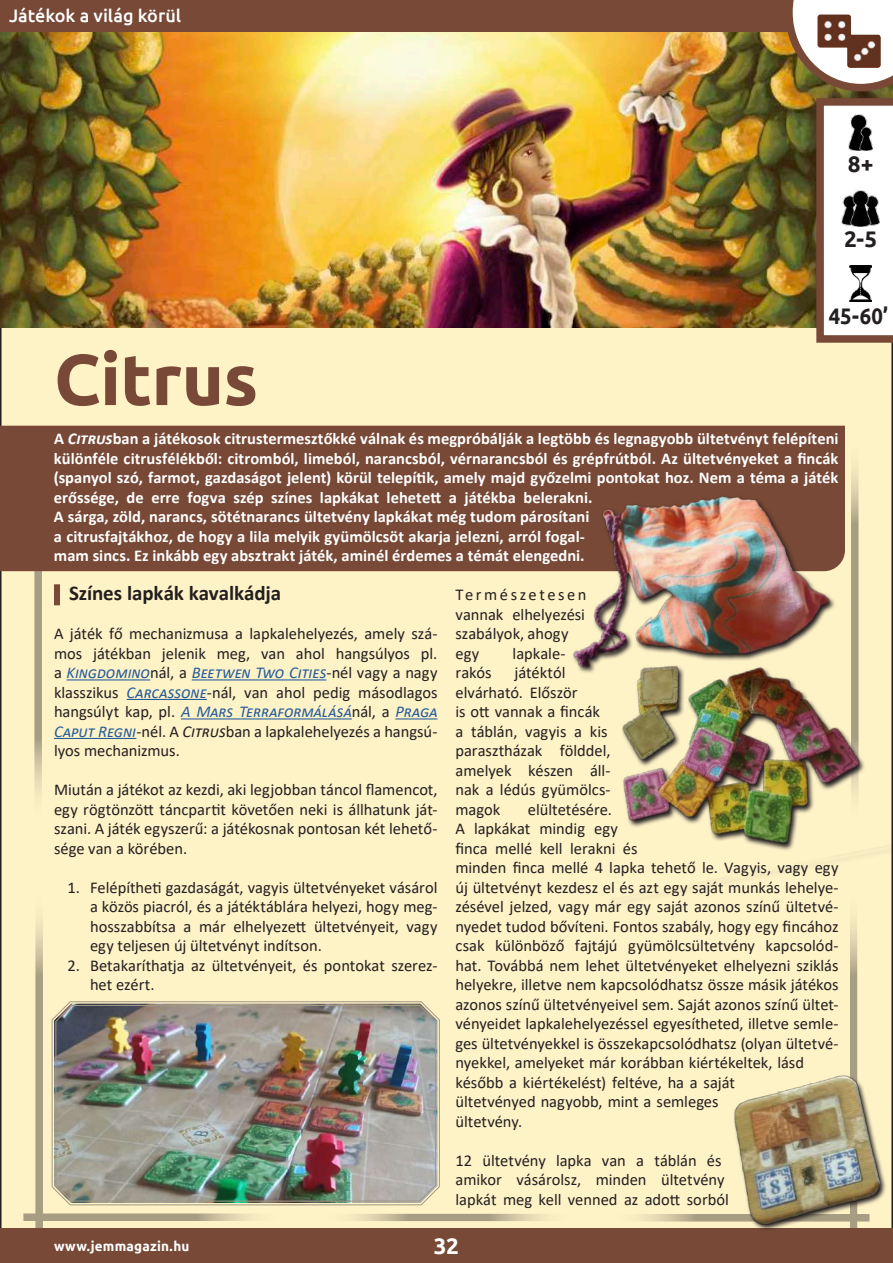
<style>
.page{position:relative;width:893px;height:1263px;background:#fff}
.page>*{position:absolute;margin:0;border:0;box-sizing:border-box;transform-origin:0 0}
.t1{font:700 72px "Ubuntu";letter-spacing:-.01em;color:#774936}
.t2{font:700 22.5px "Ubuntu";color:#231f20;scale:.9 1}
.t3{font:700 22.5px "Ubuntu";color:#231f20}
.t4{font:700 22.5px "Ubuntu";color:#fff}
.t5{font:700 21px "Calibri";letter-spacing:-.005em;color:#231f20}
.t6{font:500 18px "Ubuntu";letter-spacing:-.005em;color:#fff}
.t7{font:16.5px/19.5px "Calibri";letter-spacing:-.005em;color:#231f20}
.t8{font:700 16.5px/19.5px "Calibri";color:#fff}
.t9{font:700 13.5px "Ubuntu";letter-spacing:.015em;color:#fff}
.s1{font-style:italic}
.s2{font-style:italic;color:#265c9c}
</style>
<div class="page">
<div style="left:1px;top:1px;width:891px;height:1261px;background:#fef2c7"></div>
<svg style="left:35px;top:920px;width:8px;height:308px;background:#b4a98d"></svg>
<svg style="left:23px;top:1213px;width:230px;height:8px;background:#b6ac8f"></svg>
<svg style="left:850px;top:920px;width:7px;height:154px"></svg>
<svg style="left:640px;top:1214px;width:93px;height:7px"></svg>
<svg style="left:352px;top:1214px;width:193px;height:7px"></svg>
<svg style="left:34px;top:571px;width:8px;height:224px;background:#b6ac8f"></svg>
<img style="left:0;top:31px;width:893px;height:296px">
<div style="left:0;top:1228px;width:893px;height:35px;background:#774936"></div>
<div style="left:0;top:0;width:893px;height:31px;background:#774936"></div>
<svg style="left:816px;top:98px;width:77px;height:245px;background:#e1d7d3"></svg>
<svg style="left:785px;top:0;width:108px;height:91px;background:#9a8159"></svg>
<img style="left:850px;top:265px;width:22px;height:36px">
<img style="left:842px;top:190px;width:38px;height:36px">
<img style="left:848px;top:115px;width:25px;height:36px">
<div style="left:844px;top:230px;width:33px;height:18px;background:#fff"></div>
<div style="left:848px;top:156px;width:25px;height:18px;background:#fff"></div>
<div style="left:828px;top:306px;width:60px;height:19px;background:#fff"></div>
<svg style="left:802px;top:0;width:91px;height:76px;background:#cdbeb7"></svg>
<div style="left:0;top:426px;width:845px;height:145px;background:#774936"></div>
<div style="left:54px;top:584px;width:6px;height:21px;background:#774936"></div>
<hr style="left:67px;top:679px;width:83px;height:1px;background:#265c9c">
<hr style="left:192px;top:679px;width:134px;height:1px;background:#265c9c">
<hr style="left:127px;top:699px;width:80px;height:1px;background:#265c9c">
<hr style="left:181px;top:718px;width:171px;height:1px;background:#265c9c">
<hr style="left:395px;top:718px;width:42px;height:1px;background:#265c9c">
<hr style="left:54px;top:738px;width:82px;height:1px;background:#265c9c">
<img style="left:533px;top:444px;width:360px;height:457px">
<svg style="left:51px;top:1001px;width:389px;height:205px"></svg>
<img style="left:55px;top:1004px;width:381px;height:198px">
<svg style="left:733px;top:1074px;width:153px;height:156px"></svg>
<img style="left:735px;top:1076px;width:145px;height:148px">
<p class="t6" style="left:9px;top:4px;width:174px">Játékok a világ körül</p>
<h2 class="t3" style="left:848px;top:151px;width:27px">8+</h2>
<h2 class="t3" style="left:844px;top:225px;width:35px">2-5</h2>
<h2 class="t2" style="left:829px;top:302px;width:67px">45-60’</h2>
<h1 class="t1" style="left:54px;top:336px;width:206px">Citrus</h1>
<p class="t8" style="left:54px;top:429px;width:786px">A <span class="s1">Citrus</span>ban a játékosok citrustermesztőkké válnak és megpróbálják a legtöbb és legnagyobb ültetvényt felépíteni különféle citrusfélékből: citromból, limeból, narancsból, vérnarancsból és grépfrútból. Az ültetvényeket a fincák (spanyol szó, farmot, gazdaságot jelent) körül telepítik, amely majd győzelmi pontokat hoz. Nem a téma a játék erőssége, de erre fogva szép színes lapkákat lehetett a játékba belerakni.<br>A sárga, zöld, narancs, sötétnarancs ültetvény lapkákat még tudom párosítani<br>a citrusfajtákhoz, de hogy a lila melyik gyümölcsöt akarja jelezni, arról fogal-<br>mam sincs. Ez inkább egy absztrakt játék, aminél érdemes a témát elengedni.</p>
<p class="t5" style="left:69px;top:578px;width:214px">Színes lapkák kavalkádja</p>
<p class="t7" style="left:54px;top:623px;width:385px;text-align:justify">A játék fő mechanizmusa a lapkalehelyezés, amely szá&shy;mos játékban jelenik meg, van ahol hangsúlyos pl. a <span class="s2">Kingdomino</span>nál, a <span class="s2">Beetwen Two Cities</span>-nél vagy a nagy klasszikus <span class="s2">Carcassone</span>-nál, van ahol pedig másodlagos hangsúlyt kap, pl. <span class="s2">A Mars Terraformálásá</span>nál, a <span class="s2">Praga Caput Regni</span>-nél. A <span class="s1">Citrus</span>ban a lapkalehelyezés a hangsú&shy;lyos mechanizmus.</p>
<p class="t7" style="left:54px;top:779px;width:385px;text-align:justify">Miután a játékot az kezdi, aki legjobban táncol flamencot, egy rögtönzött táncpartit követően neki is állhatunk ját&shy;szani. A játék egyszerű: a játékosnak pontosan két lehető&shy;sége van a körében.</p>
<p class="t7" style="left:90px;top:877px;width:349px;text-align:justify;text-indent:-23px">1. Felépítheti gazdaságát, vagyis ültetvényeket vásárol a közös piacról, és a játéktáblára helyezi, hogy meg&shy;hosszabbítsa a már elhelyezett ültetvényeit, vagy egy teljesen új ültetvényt indítson.</p>
<p class="t7" style="left:90px;top:955px;width:349px;text-indent:-22px">2. Betakaríthatja az ültetvényeit, és pontokat szerez&shy;het ezért.</p>
<p class="t7" style="left:455px;top:584px;width:133px">Természetesen vannak elhelyezési szabályok, ahogy egy</p>
<p class="t7" style="left:513px;top:643px;width:54px">lapkale-</p>
<p class="t7" style="left:455px;top:662px;width:157px;text-indent:59px">játéktól elvárható. Először<br>is ott vannak a fincák a táblán, vagyis a kis parasztházak földdel, amelyek készen áll&shy;nak a lédús gyümölcs&shy;magok</p>
<p class="t7" style="left:455px;top:662px;width:38px">rakós</p>
<p class="t7" style="left:455px;top:799px;width:385px;text-indent:72px">elültetésére.<br>A lapkákat mindig egy<br>finca mellé kell lerakni és<br>minden finca mellé 4 lapka tehető le. Vagyis, vagy egy új ültetvényt kezdesz el és azt egy saját munkás lehelye&shy;zésével jelzed, vagy már egy saját azonos színű ültetvé&shy;nyedet tudod bővíteni. Fontos szabály, hogy egy fincához csak különböző fajtájú gyümölcsültetvény kapcsolód&shy;hat. Továbbá nem lehet ültetvényeket elhelyezni sziklás helyekre, illetve nem kapcsolódhatsz össze másik játékos azonos színű ültetvényeivel sem. Saját azonos színű ültet&shy;vényeidet lapkalehelyezéssel egyesítheted, illetve semle&shy;ges ültetvényekkel is összekapcsolódhatsz (olyan ültetvé&shy;nyekkel, amelyeket már korábban kiértékeltek, lásd később a kiértékelést) feltéve, ha a saját<br>ültetvényed nagyobb, mint a semleges<br>ültetvény.</p>
<p class="t7" style="left:455px;top:1150px;width:275px">12 ültetvény lapka van a táblán és amikor vásárolsz, minden ültetvény lapkát meg kell venned az adott sorból</p>
<p class="t9" style="left:54px;top:1238px;width:137px">www.jemmagazin.hu</p>
<h2 class="t4" style="left:434px;top:1232px;width:27px">32</h2>
</div>
